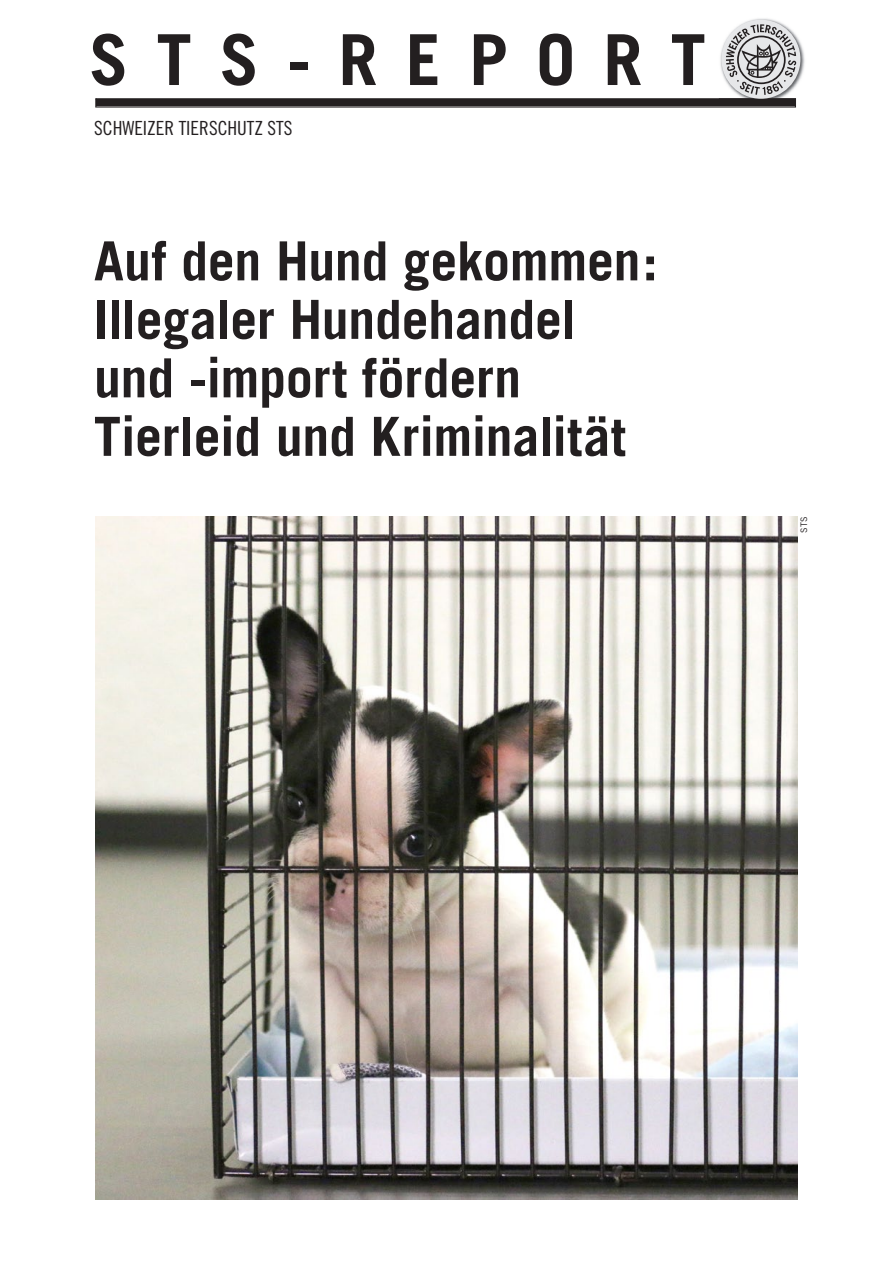
<style>
.page{position:relative;width:893px;height:1263px;background:#fff}
.page>*{position:absolute;margin:0;border:0;box-sizing:border-box;transform-origin:0 0}
.t1{font:700 70.35px "Trade Gothic";letter-spacing:.4em;color:#231f20}
.t2{font:700 54px/58.5px "Trade Gothic";letter-spacing:-.005em;color:#231f20}
.t3{font:19.5px "Trade Gothic Cond Eighteen";color:#231f20}
.t4{font:9px "Trade Gothic";color:#231f20}
</style>
<div class="page">
<img style="left:742px;top:18px;width:63px;height:68px">
<div style="left:721px;top:20px;width:79px;height:79px;background:#e6e7e9;border-radius:50%"></div>
<svg style="left:95px;top:24px;width:701px;height:84px"></svg>
<img style="left:96px;top:517px;width:701px;height:682px">
<h1 class="t1" style="left:89px;top:17px;width:618px">STS-REPORT</h1>
<p class="t3" style="left:94px;top:117px;width:200px">SCHWEIZER TIERSCHUTZ STS</p>
<p class="t2" style="left:94px;top:231px;width:565px">Auf den Hund gekommen:<br>Illegaler Hundehandel und -import fördern<br>Tierleid und Kriminalität</p>
<p class="t4" style="left:799px;top:533px;width:18px;rotate:-90deg">STS</p>
</div>
